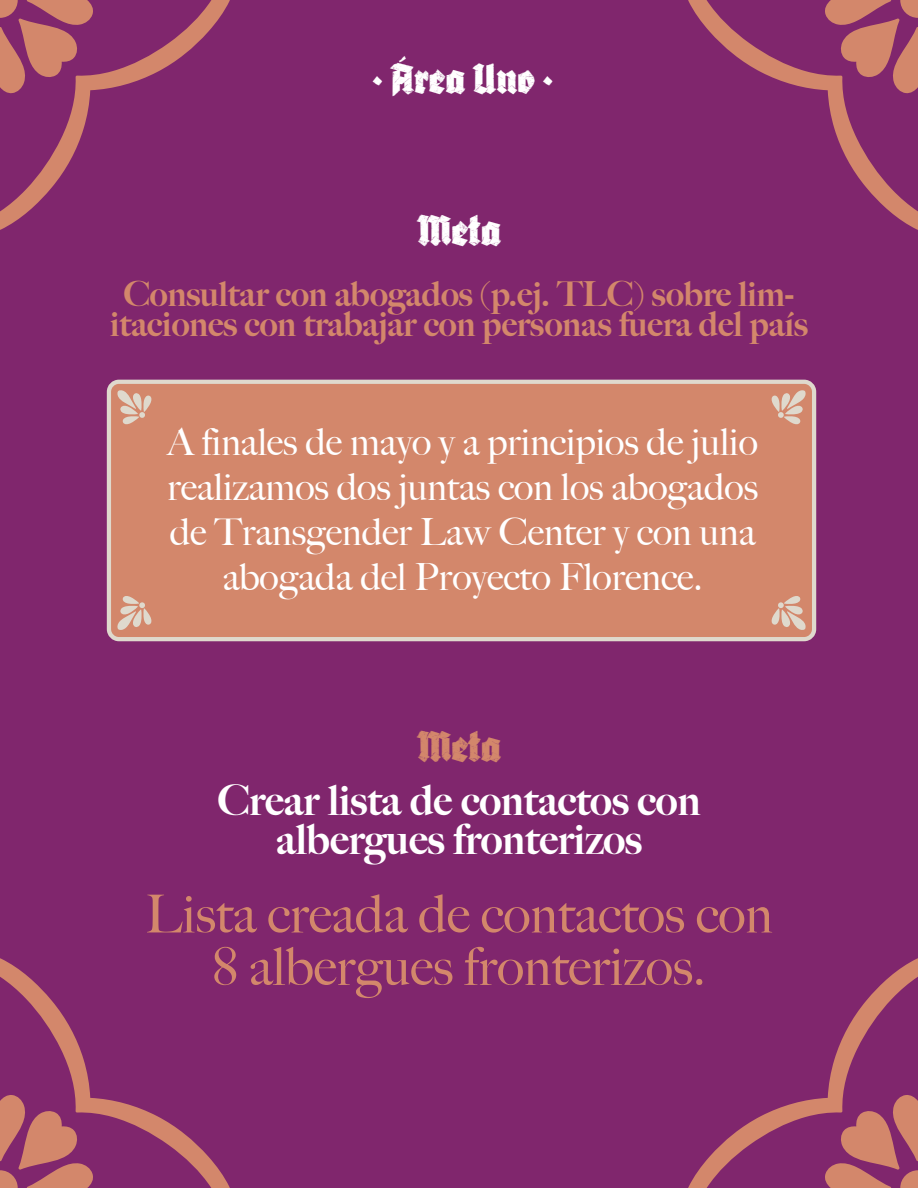
<style>
.page{position:relative;width:918px;height:1188px;background:#80266d}
.page>*{position:absolute;margin:0;border:0;box-sizing:border-box;transform-origin:0 0}
.t1{font:500 52.5px/52.5px "Big Caslon";color:#d3876b;text-align:center}
.t2{font:45px "Adhesive Nr.Seven";color:#fff}
.t3{font:45px "Adhesive Nr.Seven";color:#d3876b}
.t4{font:43.95px "Adhesive Nr.Seven";color:#fff}
.t5{font:900 42px/39px "Big Caslon FB";color:#fff;text-align:center}
.t6{font:500 37.5px/45px "Big Caslon";color:#fff;text-align:center}
.t7{font:900 34.5px/30px "Big Caslon FB";color:#d3876b;text-align:center}
</style>
<div class="page">
<svg style="left:0;top:0;width:230px;height:230px"></svg>
<svg style="left:688px;top:0;width:230px;height:230px"></svg>
<svg style="left:0;top:958px;width:230px;height:230px"></svg>
<svg style="left:688px;top:958px;width:230px;height:230px"></svg>
<div style="left:109px;top:382px;width:705px;height:257px;background:#d3876b;border-radius:10px"></div>
<svg style="left:771px;top:390px;width:35px;height:35px"></svg>
<svg style="left:117px;top:390px;width:35px;height:35px"></svg>
<svg style="left:771px;top:596px;width:35px;height:34px"></svg>
<svg style="left:117px;top:596px;width:35px;height:34px"></svg>
<div style="left:107px;top:380px;width:709px;height:261px;border:4px solid #dfd9cd;border-radius:10px"></div>
<p class="t4" style="left:372px;top:53px;width:184px">• Área Uno •</p>
<p class="t2" style="left:417px;top:204px;width:86px">Meta</p>
<p class="t7" style="left:110px;top:279px;width:699px">Consultar con abogados (p.ej. TLC) sobre lim&shy;itaciones con trabajar con personas fuera del país</p>
<p class="t6" style="left:167px;top:418px;width:592px">A finales de mayo y a principios de julio realizamos dos juntas con los abogados de Transgender Law Center y con una abogada del Proyecto Florence.</p>
<p class="t3" style="left:417px;top:720px;width:86px">Meta</p>
<p class="t5" style="left:218px;top:781px;width:484px">Crear lista de contactos con albergues fronterizos</p>
<h1 class="t1" style="left:145px;top:886px;width:629px">Lista creada de contactos con<br>8 albergues fronterizos.</h1>
</div>
